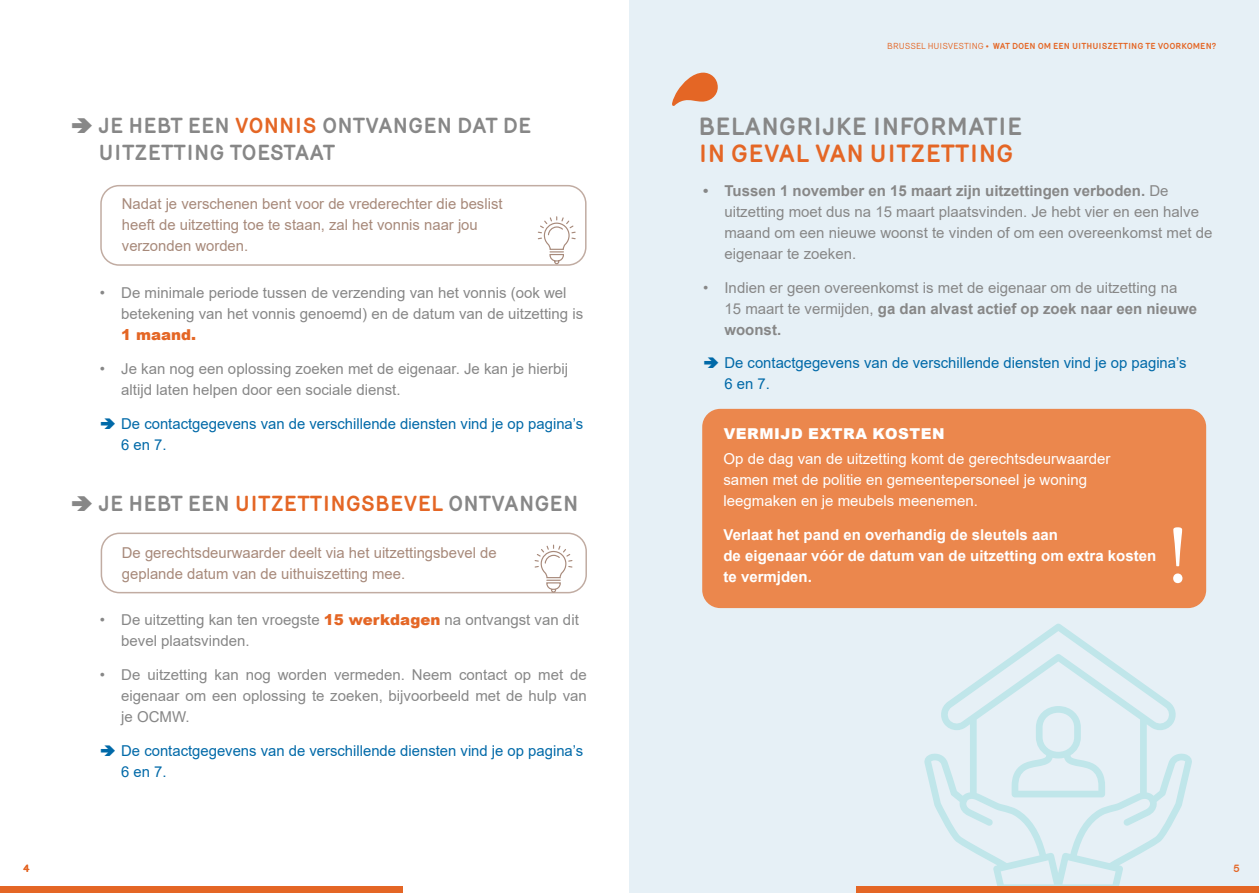
<style>
.page{position:relative;width:1259px;height:893px;background:#fff}
.page>*{position:absolute;margin:0;border:0;box-sizing:border-box;transform-origin:0 0}
.t1{font:82.5px "Minion Pro";color:#fff}
.t2{font:700 24px "Mercury";color:#878787}
.t3{font:700 24px "Mercury";color:#e46625}
.t4{font:700 21px/27px "Mercury";color:#878787}
.t5{font:15px/21px "Arial";color:#878787}
.t6{font:15px/21px "Arial";color:#a7897a}
.t7{font:15px/21px "Arial";color:#0069a8}
.t8{font:15px/21px "Arial";color:#fff}
.t9{font:700 15px/21px "Arial";color:#fff}
.t10{font:900 15px "Arial";letter-spacing:.035em;color:#fff}
.t11{font:900 15px "Arial";color:#e46625}
.t12{font:700 10.5px "Mercury";color:#e46625}
.t13{font:700 8.4px "Mercury";color:#e46625}
.s1{color:#e46625}
.s2{font-weight:900;color:#e46625}
.s3{font-weight:400}
.s4{font-weight:700}
</style>
<div class="page">
<div style="left:629px;top:0;width:630px;height:893px;background:#e6f0f6"></div>
<svg style="left:923px;top:624px;width:269px;height:263px"></svg>
<svg style="left:1011px;top:706px;width:94px;height:91px"></svg>
<div style="left:856px;top:887px;width:403px;height:6px;background:#e46625"></div>
<div style="left:0;top:887px;width:402px;height:6px;background:#e46625"></div>
<div style="left:100px;top:185px;width:486px;height:81px;border:2px solid #c1aca2;border-radius:18px"></div>
<svg style="left:537px;top:216px;width:39px;height:49px"></svg>
<div style="left:101px;top:533px;width:486px;height:60px;border:2px solid #c1aca2;border-radius:18px"></div>
<svg style="left:534px;top:544px;width:39px;height:49px"></svg>
<svg style="left:672px;top:73px;width:46px;height:33px"></svg>
<div style="left:702px;top:409px;width:504px;height:199px;background:#eb874d;border-radius:18px"></div>
<h3 class="t4" style="left:99px;top:112px;width:434px">JE HEBT EEN <span class="s1">VONNIS</span> ONTVANGEN DAT DE<br>UITZETTING TOESTAAT</h3>
<p class="t6" style="left:122px;top:193px;width:382px">Nadat je verschenen bent voor de vrederechter die beslist heeft de uitzetting toe te staan, zal het vonnis naar jou verzonden worden.</p>
<p class="t5" style="left:121px;top:282px;width:463px;text-indent:-21px">• De minimale periode tussen de verzending van het vonnis (ook wel betekening van het vonnis genoemd) en de datum van de uitzetting is</p>
<p class="t11" style="left:121px;top:324px;width:77px">1 maand.</p>
<p class="t5" style="left:121px;top:358px;width:448px;text-indent:-21px">• Je kan nog een oplossing zoeken met de eigenaar. Je kan je hierbij altijd laten helpen door een sociale dienst.</p>
<p class="t7" style="left:121px;top:413px;width:463px">De contactgegevens van de verschillende diensten vind je op pagina’s<br>6 en 7.</p>
<h3 class="t4" style="left:99px;top:490px;width:481px">JE HEBT EEN <span class="s1">UITZETTINGSBEVEL</span> ONTVANGEN</h3>
<p class="t6" style="left:122px;top:542px;width:376px">De gerechtsdeurwaarder deelt via het uitzettingsbevel de geplande datum van de uithuiszetting mee.</p>
<p class="t5" style="left:121px;top:609px;width:459px;text-indent:-21px">• De uitzetting kan ten vroegste <span class="s2">15 werkdagen</span> na ontvangst van dit bevel plaatsvinden.</p>
<p class="t5" style="left:121px;top:664px;width:467px;text-align:justify;text-indent:-21px">• De uitzetting kan nog worden vermeden. Neem contact op met de eigenaar om een oplossing te zoeken, bijvoorbeeld met de hulp van je OCMW.</p>
<p class="t7" style="left:121px;top:740px;width:463px">De contactgegevens van de verschillende diensten vind je op pagina’s<br>6 en 7.</p>
<p class="t13" style="left:887px;top:41px;width:330px"><span class="s3">BRUSSEL HUISVESTING •</span> WAT DOEN OM EEN UITHUISZETTING TE VOORKOMEN?</p>
<h2 class="t2" style="left:698px;top:112px;width:325px">BELANGRIJKE INFORMATIE</h2>
<h2 class="t3" style="left:698px;top:139px;width:317px">IN GEVAL VAN UITZETTING</h2>
<p class="t5" style="left:724px;top:180px;width:489px;text-indent:-21px"><span class="s4">• Tussen 1 november en 15 maart zijn uitzettingen verboden.</span> De uitzetting moet dus na 15 maart plaatsvinden. Je hebt vier en een halve maand om een nieuwe woonst te vinden of om een overeenkomst met de eigenaar te zoeken.</p>
<p class="t5" style="left:724px;top:277px;width:474px;text-indent:-21px">• Indien er geen overeenkomst is met de eigenaar om de uitzetting na<br>15 maart te vermijden, <span class="s4">ga dan alvast actief op zoek naar een nieuwe woonst.</span></p>
<p class="t7" style="left:724px;top:352px;width:463px">De contactgegevens van de verschillende diensten vind je op pagina’s<br>6 en 7.</p>
<p class="t10" style="left:724px;top:423px;width:222px">VERMIJD EXTRA KOSTEN</p>
<p class="t8" style="left:723px;top:448px;width:388px">Op de dag van de uitzetting komt de gerechtsdeurwaarder samen met de politie en gemeentepersoneel je woning leegmaken en je meubels meenemen.</p>
<p class="t9" style="left:723px;top:524px;width:434px">Verlaat het pand en overhandig de sleutels aan<br>de eigenaar vóór de datum van de uitzetting om extra kosten te vermjden.</p>
<h1 class="t1" style="left:1166px;top:501px;width:24px">!</h1>
<p class="t12" style="left:23px;top:862px;width:8px">4</p>
<p class="t12" style="left:1233px;top:862px;width:8px">5</p>
</div>
